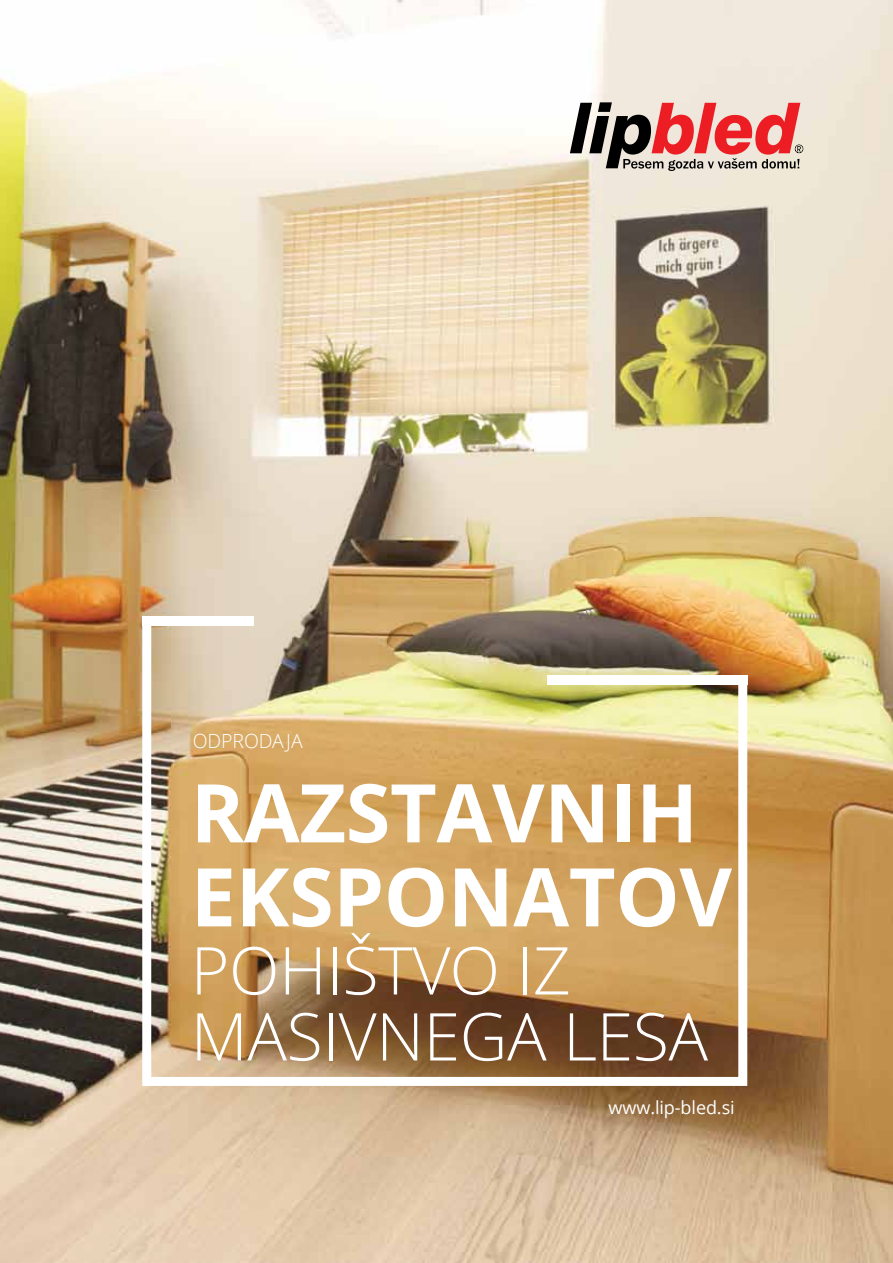
<style>
.page{position:relative;width:893px;height:1263px;background:#fff}
.page>*{position:absolute;margin:0;border:0;box-sizing:border-box;transform-origin:0 0}
.t1{font:700 81px/84px "Open Sans";letter-spacing:-.005em;color:#fff}
.t2{font:300 66px/66px "Open Sans";letter-spacing:-.005em;color:#fff}
.t3{font:300 19.5px "Open Sans";letter-spacing:-.005em;color:#fff}
.t4{font:18px "Open Sans";letter-spacing:-.005em;color:#fff}
</style>
<div class="page">
<img style="left:0;top:0;width:893px;height:1263px">
<img style="left:138px;top:612px;width:614px;height:478px">
<div style="left:547px;top:675px;width:200px;height:9px;background:#fff"></div>
<div style="left:142px;top:616px;width:112px;height:9px;background:#fff"></div>
<svg style="left:570px;top:102px;width:233px;height:69px"></svg>
<p class="t3" style="left:193px;top:728px;width:111px">ODPRODAJA</p>
<p class="t1" style="left:191px;top:769px;width:543px">RAZSTAVNIH<br>EKSPONATOV</p>
<p class="t2" style="left:191px;top:936px;width:519px">POHIŠTVO IZ<br>MASIVNEGA LESA</p>
<p class="t4" style="left:609px;top:1095px;width:128px">www.lip-bled.si</p>
</div>
